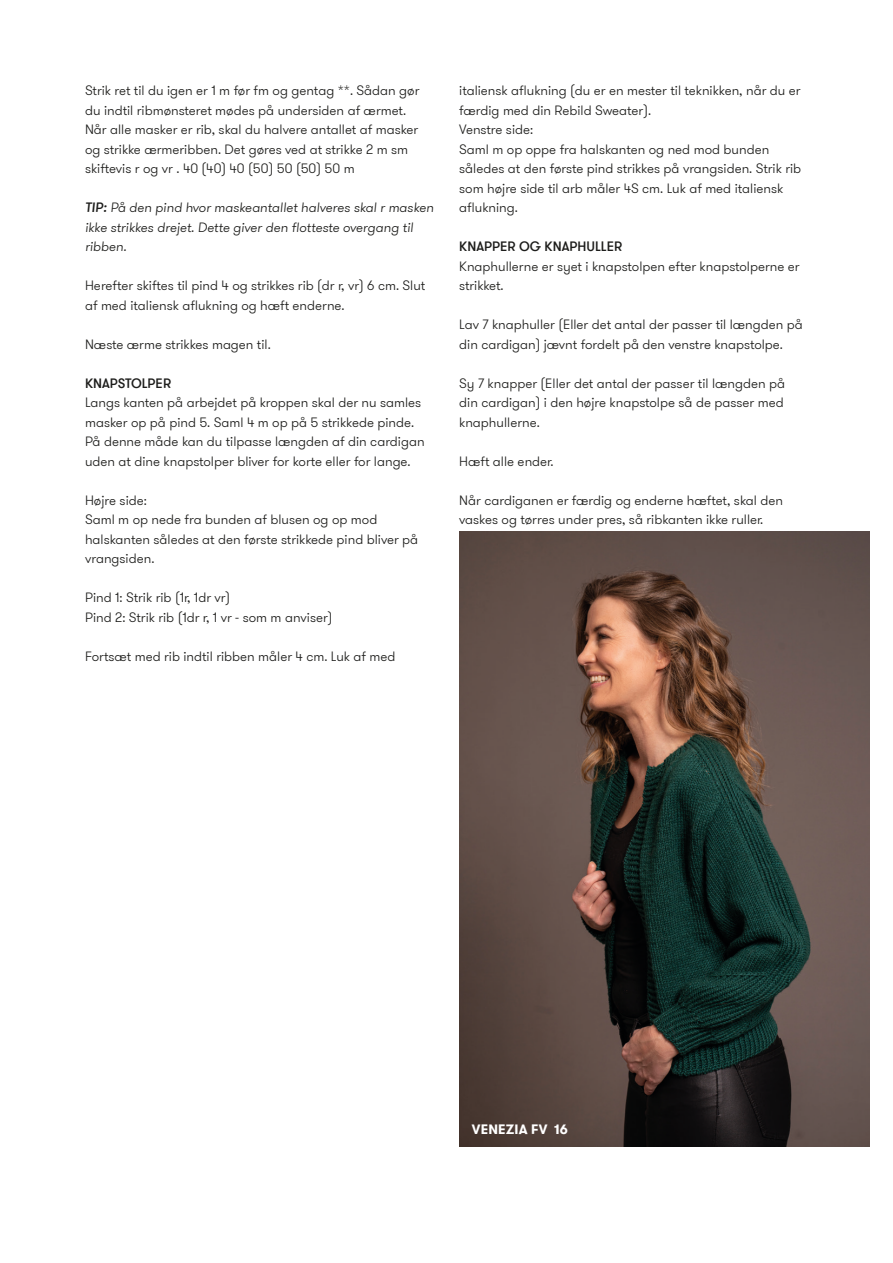
<style>
.page{position:relative;width:893px;height:1263px;background:#fff}
.page>*{position:absolute;margin:0;border:0;box-sizing:border-box;transform-origin:0 0}
.t1{font:300 13.5px/19.5px "GT Walsheim Pro";color:#1d1d1b}
.t2{font:italic 300 13.5px/19.5px "GT Walsheim Pro";color:#1d1d1b}
.t3{font:500 13.5px "GT Walsheim Pro";color:#1d1d1b}
.t4{font:700 13.5px "GT Walsheim Pro";letter-spacing:.015em;color:#fff}
.s1{font-weight:500}
</style>
<div class="page">
<img style="left:459px;top:531px;width:410px;height:615px">
<p class="t1" style="left:85px;top:81px;width:336px">Strik ret til du igen er 1 m før fm og gentag **. Sådan gør du indtil ribmønsteret mødes på undersiden af ærmet.</p>
<p class="t1" style="left:85px;top:120px;width:335px">Når alle masker er rib, skal du halvere antallet af masker og strikke ærmeribben. Det gøres ved at strikke 2 m sm skiftevis r og vr . 40 (40) 40 (50) 50 (50) 50 m</p>
<p class="t2" style="left:85px;top:198px;width:350px"><span class="s1">TIP:</span> På den pind hvor maskeantallet halveres skal r masken ikke strikkes drejet. Dette giver den flotteste overgang til ribben.</p>
<p class="t1" style="left:85px;top:276px;width:342px">Herefter skiftes til pind 4 og strikkes rib (dr r, vr) 6 cm. Slut af med italiensk aflukning og hæft enderne.</p>
<p class="t1" style="left:85px;top:335px;width:187px">Næste ærme strikkes magen til.</p>
<p class="t3" style="left:85px;top:374px;width:88px">KNAPSTOLPER</p>
<p class="t1" style="left:85px;top:393px;width:341px">Langs kanten på arbejdet på kroppen skal der nu samles masker op på pind 5. Saml 4 m op på 5 strikkede pinde.<br>På denne måde kan du tilpasse længden af din cardigan uden at dine knapstolper bliver for korte eller for lange.</p>
<p class="t1" style="left:85px;top:491px;width:63px">Højre side:</p>
<p class="t1" style="left:85px;top:510px;width:335px">Saml m op nede fra bunden af blusen og op mod halskanten således at den første strikkede pind bliver på vrangsiden.</p>
<p class="t1" style="left:85px;top:588px;width:147px">Pind 1: Strik rib (1r, 1dr vr)</p>
<p class="t1" style="left:85px;top:608px;width:249px">Pind 2: Strik rib (1dr r, 1 vr - som m anviser)</p>
<p class="t1" style="left:85px;top:647px;width:312px">Fortsæt med rib indtil ribben måler 4 cm. Luk af med</p>
<p class="t1" style="left:459px;top:81px;width:343px">italiensk aflukning (du er en mester til teknikken, når du er færdig med din Rebild Sweater).</p>
<p class="t1" style="left:459px;top:120px;width:76px">Venstre side:</p>
<p class="t1" style="left:459px;top:140px;width:343px">Saml m op oppe fra halskanten og ned mod bunden således at den første pind strikkes på vrangsiden. Strik rib som højre side til arb måler 4S cm. Luk af med italiensk aflukning.</p>
<p class="t3" style="left:459px;top:238px;width:165px">KNAPPER OG KNAPHULLER</p>
<p class="t1" style="left:459px;top:257px;width:342px">Knaphullerne er syet i knapstolpen efter knapstolperne er strikket.</p>
<p class="t1" style="left:459px;top:315px;width:345px">Lav 7 knaphuller (Eller det antal der passer til længden på din cardigan) jævnt fordelt på den venstre knapstolpe.</p>
<p class="t1" style="left:459px;top:374px;width:327px;text-align:justify">Sy 7 knapper (Eller det antal der passer til længden på din cardigan) i den højre knapstolpe så de passer med knaphullerne.</p>
<p class="t1" style="left:459px;top:452px;width:96px">Hæft alle ender.</p>
<p class="t1" style="left:459px;top:491px;width:325px">Når cardiganen er færdig og enderne hæftet, skal den vaskes og tørres under pres, så ribkanten ikke ruller.</p>
<p class="t4" style="left:472px;top:1120px;width:98px">VENEZIA FV 16</p>
</div>
